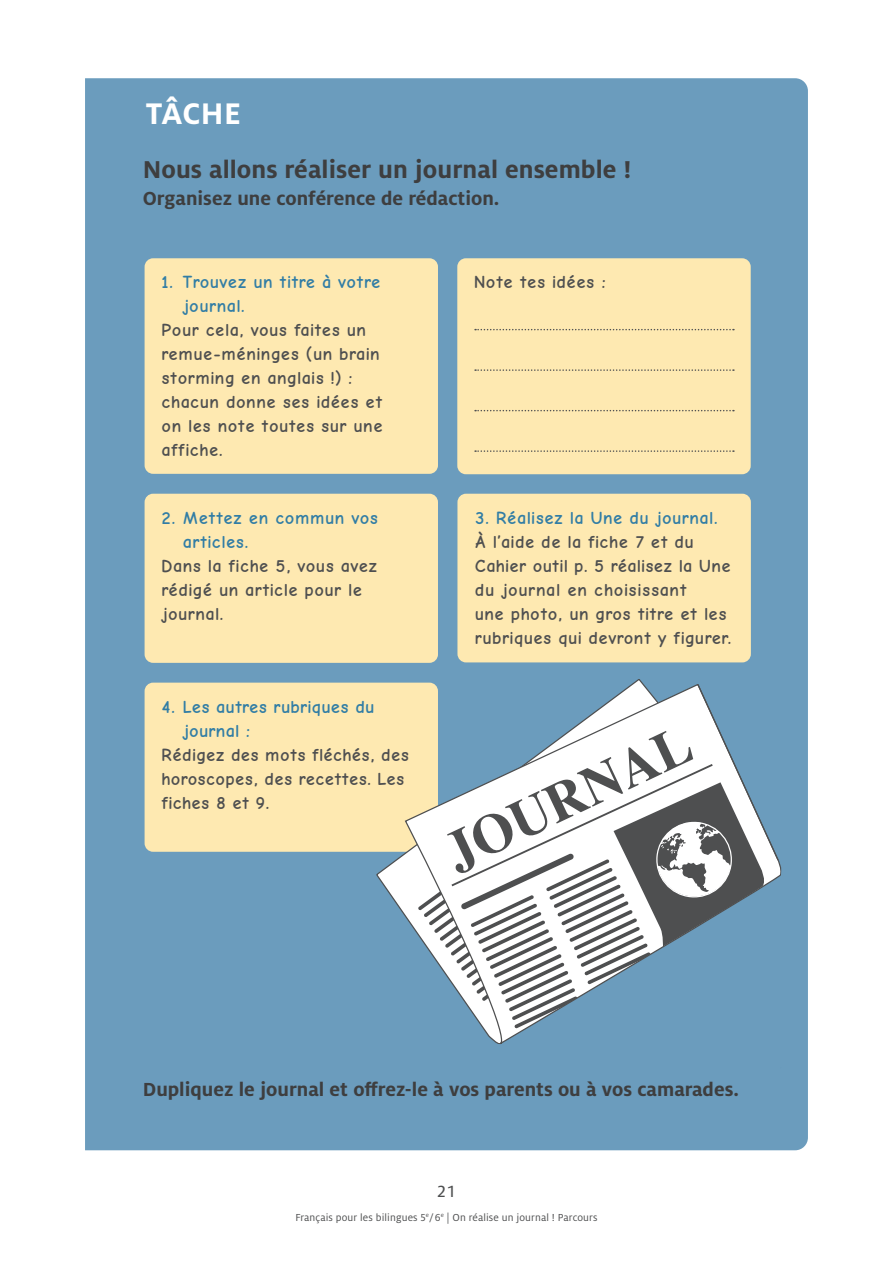
<style>
.page{position:relative;width:893px;height:1263px;background:#fff}
.page>*{position:absolute;margin:0;border:0;box-sizing:border-box;transform-origin:0 0}
.t1{font:700 54.9px "Times";color:#4e4f50}
.t2{font:700 33px "Milo OT";letter-spacing:.005em;color:#fff}
.t3{font:700 27px "Milo OT";letter-spacing:.005em;color:#3e3e3f}
.t4{font:700 21px "Milo OT";color:#3e3e3f}
.t5{font:700 18px/24px "Comic Neue";color:#4e4f50}
.t6{font:700 18px/24px "Comic Neue";color:#317da5}
.t7{font:18px "Milo OT Text";color:#4e4f50}
.t8{font:11.25px "Milo OT";letter-spacing:.01em;color:#4e4f50}
</style>
<div class="page">
<div style="left:85px;top:78px;width:723px;height:1072px;background:#6b9cbd"></div>
<div style="left:145px;top:494px;width:293px;height:169px;background:#fee9b1;border-radius:9px"></div>
<div style="left:457px;top:494px;width:294px;height:168px;background:#fee9b1;border-radius:9px"></div>
<div style="left:145px;top:258px;width:293px;height:216px;background:#fee9b1;border-radius:9px"></div>
<div style="left:457px;top:258px;width:294px;height:216px;background:#fee9b1;border-radius:9px"></div>
<svg style="left:475px;top:329px;width:259px;height:1px"></svg>
<svg style="left:475px;top:369px;width:259px;height:2px"></svg>
<svg style="left:475px;top:410px;width:259px;height:1px"></svg>
<svg style="left:475px;top:450px;width:259px;height:2px"></svg>
<div style="left:145px;top:683px;width:293px;height:169px;background:#fee9b1;border-radius:9px"></div>
<svg style="left:375px;top:678px;width:285px;height:367px;fill:#6b9cbd"></svg>
<svg style="left:404px;top:683px;width:378px;height:364px"></svg>
<svg style="left:418px;top:683px;width:362px;height:345px"></svg>
<h2 class="t2" style="left:146px;top:95px;width:97px">TÂCHE</h2>
<h3 class="t3" style="left:143px;top:154px;width:490px">Nous allons réaliser un journal ensemble !</h3>
<p class="t4" style="left:143px;top:187px;width:358px">Organisez une conférence de rédaction.</p>
<p class="t6" style="left:183px;top:270px;width:200px;text-indent:-21px">1. Trouvez un titre à votre journal.</p>
<p class="t5" style="left:162px;top:318px;width:223px">Pour cela, vous faites un remue-méninges (un brain storming en anglais !) : chacun donne ses idées et on les note toutes sur une affiche.</p>
<p class="t6" style="left:183px;top:505px;width:197px;text-indent:-21px">2. Mettez en commun vos articles.</p>
<p class="t5" style="left:162px;top:553px;width:218px">Dans la fiche 5, vous avez rédigé un article pour le journal.</p>
<p class="t6" style="left:183px;top:695px;width:194px;text-indent:-21px">4. Les autres rubriques du journal :</p>
<p class="t5" style="left:162px;top:743px;width:249px">Rédigez des mots fléchés, des horoscopes, des recettes. Les fiches 8 et 9.</p>
<p class="t5" style="left:474px;top:270px;width:133px">Note tes idées :</p>
<p class="t6" style="left:475px;top:505px;width:245px">3. Réalisez la Une du journal.</p>
<p class="t5" style="left:475px;top:529px;width:258px">À l’aide de la fiche 7 et du<br>Cahier outil p. 5 réalisez la Une du journal en choisissant<br>une photo, un gros titre et les rubriques qui devront y figurer.</p>
<h1 class="t1" style="left:426px;top:806px;width:267px;rotate:-25deg">JOURNAL</h1>
<p class="t4" style="left:143px;top:1078px;width:598px">Dupliquez le journal et offrez-le à vos parents ou à vos camarades.</p>
<p class="t7" style="left:436px;top:1181px;width:22px">21</p>
<p class="t8" style="left:295px;top:1211px;width:304px">Français pour les bilingues 5<sup>e</sup>/ 6<sup>e</sup> | On réalise un journal ! Parcours</p>
</div>
